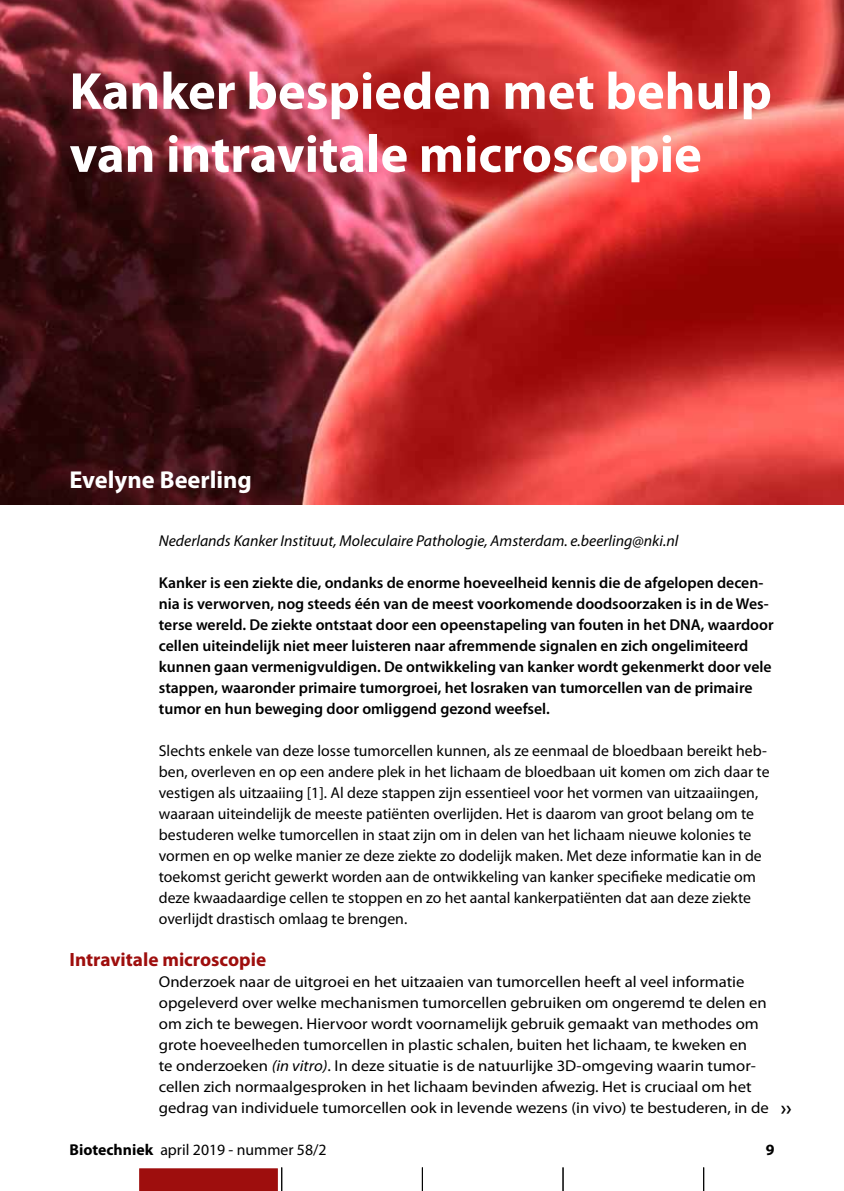
<style>
.page{position:relative;width:844px;height:1191px;background:#fff}
.page>*{position:absolute;margin:0;border:0;box-sizing:border-box;transform-origin:0 0}
.t1{font:700 52.5px/63px "Myriad Pro";color:#fff}
.t2{font:700 24.5px "Myriad Pro";color:#fff}
.t3{font:700 19.25px "Myriad Pro";color:#9e0e0d}
.t4{font:15.75px/21px "Myriad Pro";color:#000}
.t5{font:15.75px/21px "Myriad Pro";color:#000;scale:1.06 1}
.t6{font:600 15.75px/21px "Myriad Pro";color:#000}
.t7{font:italic 15.75px "Myriad Pro";color:#000}
.t8{font:700 15.75px "Myriad Pro";color:#000}
.s1{font-style:italic}
.s2{font-weight:600;font-size:21px}
.s3{font-weight:700}
</style>
<div class="page">
<svg style="left:422px;top:1167px;width:1px;height:24px"></svg>
<svg style="left:562px;top:1167px;width:1px;height:24px"></svg>
<svg style="left:703px;top:1167px;width:1px;height:24px"></svg>
<svg style="left:139px;top:1167px;width:143px;height:24px;background:#a4201f"></svg>
<img style="left:0;top:0;width:843px;height:504px">
<h1 class="t1" style="left:69px;top:58px;width:703px">Kanker bespieden met behulp van intravitale microscopie</h1>
<h2 class="t2" style="left:69px;top:463px;width:184px">Evelyne Beerling</h2>
<p class="t7" style="left:159px;top:531px;width:521px">Nederlands Kanker Instituut, Moleculaire Pathologie, Amsterdam. e.beerling@nki.nl</p>
<p class="t6" style="left:159px;top:572px;width:616px">Kanker is een ziekte die, ondanks de enorme hoeveelheid kennis die de afgelopen decen&shy;nia is verworven, nog steeds één van de meest voorkomende doodsoorzaken is in de Wes&shy;terse wereld. De ziekte ontstaat door een opeenstapeling van fouten in het DNA, waardoor cellen uiteindelijk niet meer luisteren naar afremmende signalen en zich ongelimiteerd kunnen gaan vermenigvuldigen. De ontwikkeling van kanker wordt gekenmerkt door vele stappen, waaronder primaire tumorgroei, het losraken van tumorcellen van de primaire tumor en hun beweging door omliggend gezond weefsel.</p>
<p class="t4" style="left:159px;top:740px;width:612px">Slechts enkele van deze losse tumorcellen kunnen, als ze eenmaal de bloedbaan bereikt heb&shy;ben, overleven en op een andere plek in het lichaam de bloedbaan uit komen om zich daar te vestigen als uitzaaiing [1]. Al deze stappen zijn essentieel voor het vormen van uitzaaiingen, waaraan uiteindelijk de meeste patiënten overlijden. Het is daarom van groot belang om te bestuderen welke tumorcellen in staat zijn om in delen van het lichaam nieuwe kolonies te vormen en op welke manier ze deze ziekte zo dodelijk maken. Met deze informatie kan in de toekomst gericht gewerkt worden aan de ontwikkeling van kanker specifieke medicatie om deze kwaadaardige cellen te stoppen en zo het aantal kankerpatiënten dat aan deze ziekte overlijdt drastisch omlaag te brengen.</p>
<p class="t3" style="left:69px;top:947px;width:198px">Intravitale microscopie</p>
<p class="t5" style="left:159px;top:971px;width:598px">Onderzoek naar de uitgroei en het uitzaaien van tumorcellen heeft al veel informatie opgeleverd over welke mechanismen tumorcellen gebruiken om ongeremd te delen en om zich te bewegen. Hiervoor wordt voornamelijk gebruik gemaakt van methodes om grote hoeveelheden tumorcellen in plastic schalen, buiten het lichaam, te kweken en<br>te onderzoeken <span class="s1">(in vitro)</span>. In deze situatie is de natuurlijke 3D-omgeving waarin tumor&shy;cellen zich normaalgesproken in het lichaam bevinden afwezig. Het is cruciaal om het gedrag van individuele tumorcellen ook in levende wezens (in vivo) te bestuderen, in de <span class="s2">››</span></p>
<p class="t4" style="left:69px;top:1138px;width:258px"><span class="s3">Biotechniek</span> april 2019 - nummer 58/2</p>
<p class="t8" style="left:765px;top:1139px;width:10px">9</p>
</div>
